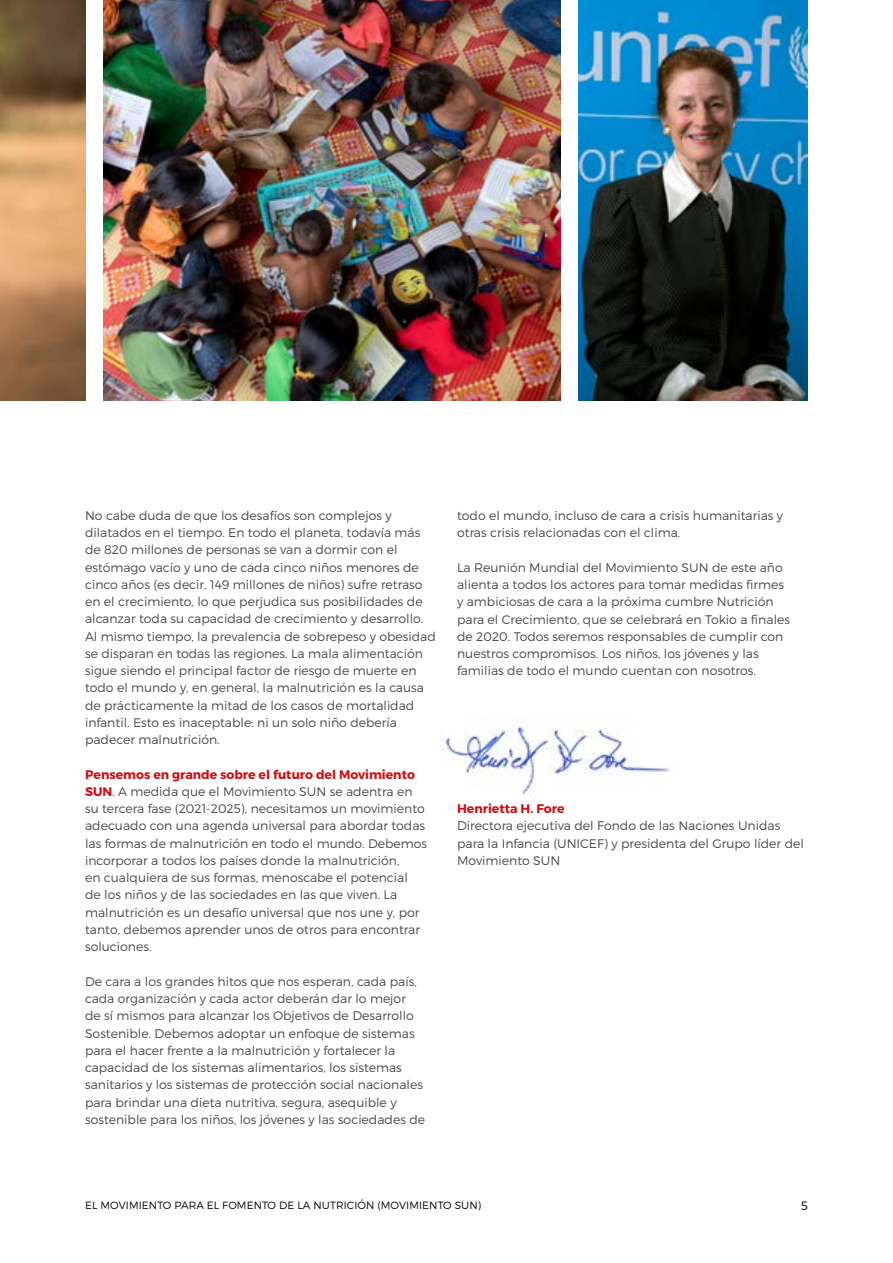
<style>
.page{position:relative;width:893px;height:1263px;background:#fff}
.page>*{position:absolute;margin:0;border:0;box-sizing:border-box;transform-origin:0 0}
.t1{font:300 12.45px/17.2px "Montserrat";color:#484847}
.t2{font:700 12.45px "Montserrat";color:#cd1013}
.t3{font:300 12px "Montserrat";color:#000}
.t4{font:300 10.5px "Montserrat";letter-spacing:.01em;color:#000}
.s1{font-weight:700;color:#cd1013}
</style>
<div class="page">
<img style="left:0;top:0;width:85px;height:400px">
<img style="left:441px;top:716px;width:229px;height:81px">
<img style="left:579px;top:0;width:229px;height:400px">
<img style="left:103px;top:0;width:458px;height:400px">
<p class="t1" style="left:85px;top:506px;width:352px">No cabe duda de que los desafíos son complejos y dilatados en el tiempo. En todo el planeta, todavía más de 820 millones de personas se van a dormir con el estómago vacío y uno de cada cinco niños menores de cinco años (es decir, 149 millones de niños) sufre retraso en el crecimiento, lo que perjudica sus posibilidades de alcanzar toda su capacidad de crecimiento y desarrollo.<br>Al mismo tiempo, la prevalencia de sobrepeso y obesidad se disparan en todas las regiones. La mala alimentación sigue siendo el principal factor de riesgo de muerte en todo el mundo y, en general, la malnutrición es la causa de prácticamente la mitad de los casos de mortalidad infantil. Esto es inaceptable: ni un solo niño debería padecer malnutrición.</p>
<p class="t1" style="left:85px;top:765px;width:344px"><span class="s1">Pensemos en grande sobre el futuro del Movimiento SUN</span>. A medida que el Movimiento SUN se adentra en su tercera fase (2021-2025), necesitamos un movimiento adecuado con una agenda universal para abordar todas las formas de malnutrición en todo el mundo. Debemos incorporar a todos los países donde la malnutrición,<br>en cualquiera de sus formas, menoscabe el potencial<br>de los niños y de las sociedades en las que viven. La malnutrición es un desafío universal que nos une y, por tanto, debemos aprender unos de otros para encontrar soluciones.</p>
<p class="t1" style="left:85px;top:972px;width:342px">De cara a los grandes hitos que nos esperan, cada país, cada organización y cada actor deberán dar lo mejor<br>de sí mismos para alcanzar los Objetivos de Desarrollo Sostenible. Debemos adoptar un enfoque de sistemas para el hacer frente a la malnutrición y fortalecer la capacidad de los sistemas alimentarios, los sistemas sanitarios y los sistemas de protección social nacionales para brindar una dieta nutritiva, segura, asequible y sostenible para los niños, los jóvenes y las sociedades de</p>
<p class="t1" style="left:457px;top:507px;width:328px">todo el mundo, incluso de cara a crisis humanitarias y otras crisis relacionadas con el clima.</p>
<p class="t1" style="left:457px;top:558px;width:334px">La Reunión Mundial del Movimiento SUN de este año alienta a todos los actores para tomar medidas firmes y ambiciosas de cara a la próxima cumbre Nutrición para el Crecimiento, que se celebrará en Tokio a finales de 2020. Todos seremos responsables de cumplir con nuestros compromisos. Los niños, los jóvenes y las familias de todo el mundo cuentan con nosotros.</p>
<p class="t2" style="left:457px;top:801px;width:109px">Henrietta H. Fore</p>
<p class="t1" style="left:457px;top:817px;width:348px">Directora ejecutiva del Fondo de las Naciones Unidas para la Infancia (UNICEF) y presidenta del Grupo líder del<br>Movimiento SUN</p>
<p class="t4" style="left:85px;top:1199px;width:397px">EL MOVIMIENTO PARA EL FOMENTO DE LA NUTRICIÓN (MOVIMIENTO SUN)</p>
<p class="t3" style="left:801px;top:1199px;width:8px">5</p>
</div>
